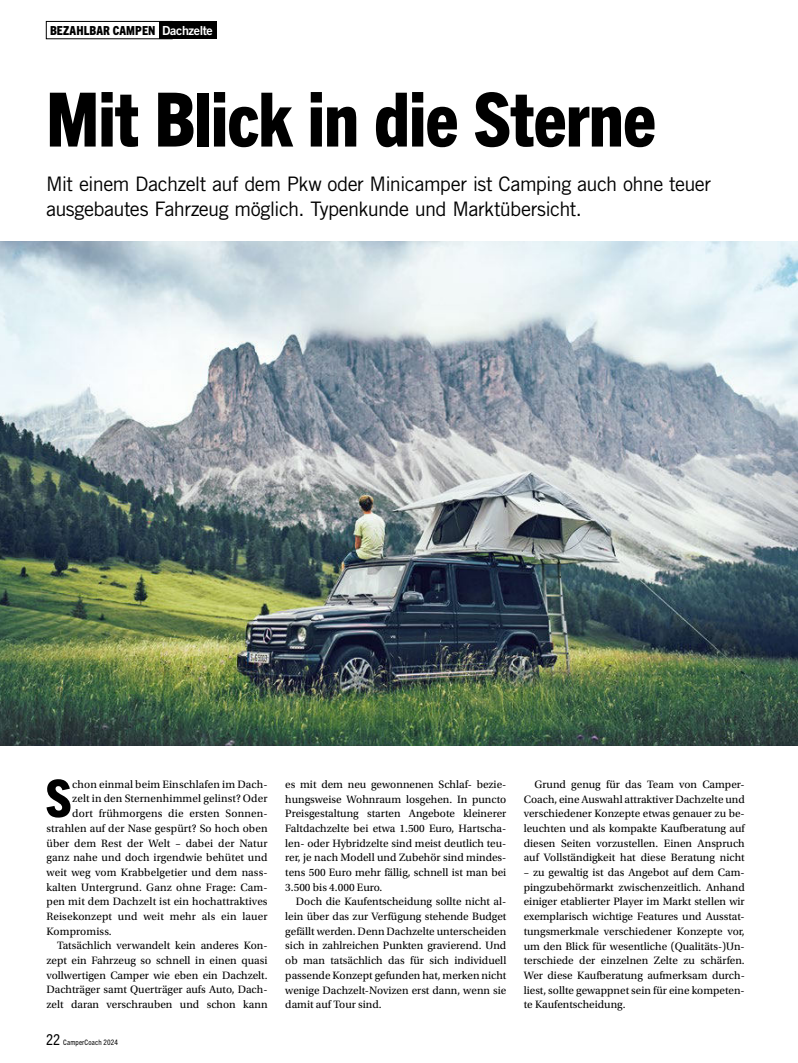
<style>
.page{position:relative;width:798px;height:1063px;background:#fff}
.page>*{position:absolute;margin:0;border:0;box-sizing:border-box;transform-origin:0 0}
.t1{font:800 condensed 75px "Trade Gothic Next LT Pro";letter-spacing:-.01em;color:#000}
.t2{font:800 condensed 52.12px "Trade Gothic Next LT Pro";color:#000}
.t3{font:20px/25px "Trade Gothic LT Std";letter-spacing:-.03em;color:#000}
.t4{font:800 condensed 12.5px "Trade Gothic Next LT Pro";letter-spacing:.01em;color:#000}
.t5{font:11.25px/14.8px "Utopia Std";color:#000;text-align:justify}
.t6{font:condensed 7.5px "Trade Gothic Next LT Pro";letter-spacing:.02em;color:#000}
.s1{font-family:"Trade Gothic LT Std Bd 2";font-weight:400;font-stretch:normal;color:#fff}
.s2{font-size:15px}
</style>
<div class="page">
<div style="left:46px;top:21px;width:126px;height:18px;border:1px solid #000"></div>
<div style="left:159px;top:21px;width:57px;height:18px;background:#000"></div>
<img style="left:0;top:242px;width:797px;height:504px">
<p class="t4" style="left:50px;top:23px;width:164px">BEZAHLBAR CAMPEN <span class="s1">Dachzelte</span></p>
<h1 class="t1" style="left:46px;top:77px;width:611px">Mit Blick in die Sterne</h1>
<h3 class="t3" style="left:46px;top:173px;width:666px">Mit einem Dachzelt auf dem Pkw oder Minicamper ist Camping auch ohne teuer ausgebautes Fahrzeug möglich. Typenkunde und Marktübersicht.</h3>
<h2 class="t2" style="left:45px;top:769px;width:28px">S</h2>
<p class="t5" style="left:72px;top:777px;width:197px">chon einmal beim Einschlafen im Dach-</p>
<p class="t5" style="left:72px;top:792px;width:197px">zelt in den Sternenhimmel gelinst? Oder</p>
<p class="t5" style="left:72px;top:807px;width:197px">dort frühmorgens die ersten Sonnen-</p>
<p class="t5" style="left:46px;top:822px;width:222px">strahlen auf der Nase gespürt? So hoch oben</p>
<p class="t5" style="left:46px;top:836px;width:222px">über dem Rest der Welt – dabei der Natur</p>
<p class="t5" style="left:46px;top:851px;width:222px">ganz nahe und doch irgendwie behütet und</p>
<p class="t5" style="left:46px;top:866px;width:222px">weit weg vom Krabbelgetier und dem nass-</p>
<p class="t5" style="left:46px;top:880px;width:222px">kalten Untergrund. Ganz ohne Frage: Cam-</p>
<p class="t5" style="left:46px;top:895px;width:222px">pen mit dem Dachzelt ist ein hochattraktives</p>
<p class="t5" style="left:46px;top:910px;width:222px">Reisekonzept und weit mehr als ein lauer</p>
<p class="t5" style="left:46px;top:924px;width:67px">Kompromiss.</p>
<p class="t5" style="left:57px;top:939px;width:212px">Tatsächlich verwandelt kein anderes Kon-</p>
<p class="t5" style="left:46px;top:954px;width:222px">zept ein Fahrzeug so schnell in einen quasi</p>
<p class="t5" style="left:46px;top:968px;width:222px">vollwertigen Camper wie eben ein Dachzelt.</p>
<p class="t5" style="left:46px;top:983px;width:222px">Dachträger samt Querträger aufs Auto, Dach-</p>
<p class="t5" style="left:46px;top:998px;width:222px">zelt daran verschrauben und schon kann</p>
<p class="t6" style="left:46px;top:1040px;width:73px"><span class="s2">22</span> CamperCoach 2024</p>
<p class="t5" style="left:285px;top:778px;width:222px">es mit dem neu gewonnenen Schlaf- bezie&shy;hungsweise Wohnraum losgehen. In puncto Preisgestaltung starten Angebote kleinerer Faltdachzelte bei etwa 1.500 Euro, Hartscha&shy;len- oder Hybridzelte sind meist deutlich teu&shy;rer, je nach Modell und Zubehör sind mindes&shy;tens 500 Euro mehr fällig, schnell ist man bei 3.500 bis 4.000 Euro.</p>
<p class="t5" style="left:285px;top:895px;width:222px;text-indent:11px">Doch die Kaufentscheidung sollte nicht al&shy;lein über das zur Verfügung stehende Budget gefällt werden. Denn Dachzelte unterscheiden sich in zahlreichen Punkten gravierend. Und ob man tatsächlich das für sich individuell passende Konzept gefunden hat, merken nicht wenige Dachzelt-Novizen erst dann, wenn sie damit auf Tour sind.</p>
<p class="t5" style="left:523px;top:778px;width:222px;text-indent:11px">Grund genug für das Team von Camper-Coach, eine Auswahl attraktiver Dachzelte und verschiedener Konzepte etwas genauer zu be&shy;leuchten und als kompakte Kaufberatung auf diesen Seiten vorzustellen. Einen Anspruch auf Vollständigkeit hat diese Beratung nicht</p>
<p class="t5" style="left:523px;top:866px;width:222px">– zu gewaltig ist das Angebot auf dem Cam&shy;pingzubehörmarkt zwischenzeitlich. Anhand einiger etablierter Player im Markt stellen wir exemplarisch wichtige Features und Ausstat&shy;tungsmerkmale verschiedener Konzepte vor, um den Blick für wesentliche (Qualitäts-)Un&shy;terschiede der einzelnen Zelte zu schärfen.<br>Wer diese Kaufberatung aufmerksam durch&shy;liest, sollte gewappnet sein für eine kompeten&shy;te Kaufentscheidung.</p>
</div>
